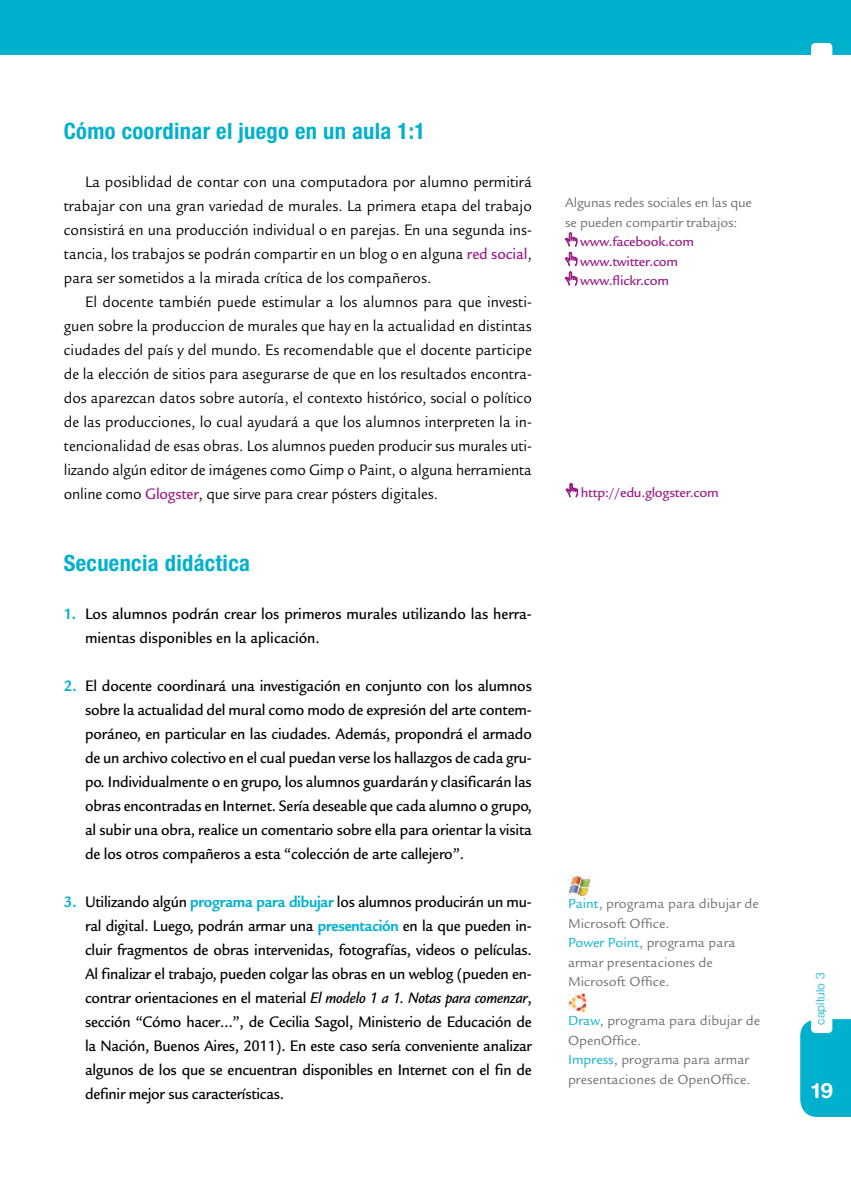
<style>
.page{position:relative;width:851px;height:1191px;background:#fff}
.page>*{position:absolute;margin:0;border:0;box-sizing:border-box;transform-origin:0 0}
.t1{font:700 condensed 22.5px "Helvetica Neue LT Std";letter-spacing:.015em;color:#00b1cd}
.t2{font:700 21px "Helvetica Rounded LT Std";color:#fff}
.t3{font:500 16.5px/24px "Legacy Sans Std";color:#000;text-align:justify;scale:.93 1}
.t4{font:16.5px/24px "Legacy Sans Std";color:#000;text-align:justify;scale:.93 1}
.t5{font:14.25px/19.5px "Legacy Sans Std";color:#6d6e71}
.t6{font:500 14.25px/19.5px "Legacy Sans Std";letter-spacing:-.02em;color:#9b1f87}
.t7{font:300 12px "Helvetica Neue LT Std";letter-spacing:.015em;color:#00b1cd}
.s1{font-weight:500;color:#9b1f87}
.s2{font-weight:700;color:#00b1cd}
.s3{font-style:italic}
.s4{color:#00b1cd}
</style>
<div class="page">
<div style="left:800px;top:1019px;width:50px;height:98px;background:#00b1cd"></div>
<div style="left:811px;top:1011px;width:21px;height:22px;background:#fff;border-radius:4px"></div>
<div style="left:0;top:0;width:850px;height:54px;background:#00b1cd"></div>
<div style="left:811px;top:43px;width:21px;height:21px;background:#fff;border-radius:4px"></div>
<svg style="left:565px;top:232px;width:12px;height:14px"></svg>
<svg style="left:565px;top:252px;width:12px;height:33px"></svg>
<svg style="left:565px;top:483px;width:13px;height:14px"></svg>
<img style="left:568px;top:875px;width:22px;height:21px">
<img style="left:568px;top:993px;width:19px;height:19px">
<h1 class="t1" style="left:64px;top:117px;width:363px">Cómo coordinar el juego en un aula 1:1</h1>
<p class="t4" style="left:64px;top:170px;width:504px;text-indent:21px">La posiblidad de contar con una computadora por alumno permitirá trabajar con una gran variedad de murales. La primera etapa del trabajo consistirá en una producción individual o en parejas. En una segunda ins&shy;tancia, los trabajos se podrán compartir en un blog o en alguna <span class="s1">red social</span>, para ser sometidos a la mirada crítica de los compañeros.</p>
<p class="t4" style="left:64px;top:290px;width:504px;text-indent:21px">El docente también puede estimular a los alumnos para que investi&shy;guen sobre la produccion de murales que hay en la actualidad en distintas ciudades del país y del mundo. Es recomendable que el docente participe de la elección de sitios para asegurarse de que en los resultados encontra&shy;dos aparezcan datos sobre autoría, el contexto histórico, social o político de las producciones, lo cual ayudará a que los alumnos interpreten la in&shy;tencionalidad de esas obras. Los alumnos pueden producir sus murales uti&shy;lizando algún editor de imágenes como Gimp o Paint, o alguna herramienta online como <span class="s1">Glogster</span>, que sirve para crear pósters digitales.</p>
<h1 class="t1" style="left:64px;top:549px;width:187px">Secuencia didáctica</h1>
<p class="t3" style="left:85px;top:602px;width:482px;text-indent:-21px"><span class="s2">1.</span> Los alumnos podrán crear los primeros murales utilizando las herra&shy;mientas disponibles en la aplicación.</p>
<p class="t3" style="left:85px;top:674px;width:482px;text-indent:-21px"><span class="s2">2.</span> El docente coordinará una investigación en conjunto con los alumnos sobre la actualidad del mural como modo de expresión del arte contem&shy;poráneo, en particular en las ciudades. Además, propondrá el armado de un archivo colectivo en el cual puedan verse los hallazgos de cada gru&shy;po. Individualmente o en grupo, los alumnos guardarán y clasificarán las obras encontradas en Internet. Sería deseable que cada alumno o grupo, al subir una obra, realice un comentario sobre ella para orientar la visita de los otros compañeros a esta “colección de arte callejero”.</p>
<p class="t3" style="left:85px;top:890px;width:482px;text-indent:-21px"><span class="s2">3.</span> Utilizando algún <span class="s2">programa para dibujar</span> los alumnos producirán un mu&shy;ral digital. Luego, podrán armar una <span class="s2">presentación</span> en la que pueden in&shy;cluir fragmentos de obras intervenidas, fotografías, videos o películas.<br>Al finalizar el trabajo, pueden colgar las obras en un weblog (pueden en&shy;contrar orientaciones en el material <span class="s3">El modelo 1 a 1. Notas para comenzar</span>, sección “Cómo hacer…”, de Cecilia Sagol, Ministerio de Educación de la Nación, Buenos Aires, 2011). En este caso sería conveniente analizar algunos de los que se encuentran disponibles en Internet con el fin de definir mejor sus características.</p>
<p class="t5" style="left:565px;top:193px;width:188px">Algunas redes sociales en las que se pueden compartir trabajos:</p>
<p class="t6" style="left:580px;top:232px;width:115px">www.facebook.com www.twitter.com www.flickr.com</p>
<p class="t6" style="left:580px;top:483px;width:139px">http://edu.glogster.com</p>
<p class="t5" style="left:568px;top:894px;width:192px"><span class="s4">Paint</span>, programa para dibujar de<br>Microsoft Office.<br><span class="s4">Power Point</span>, programa para armar presentaciones de<br>Microsoft Office.</p>
<p class="t5" style="left:568px;top:1011px;width:193px"><span class="s4">Draw</span>, programa para dibujar de<br>OpenOffice.<br><span class="s4">Impress</span>, programa para armar presentaciones de OpenOffice.</p>
<p class="t7" style="left:812px;top:1024px;width:54px;rotate:-90deg">capítulo 3</p>
<p class="t2" style="left:811px;top:1078px;width:23px">19</p>
</div>
